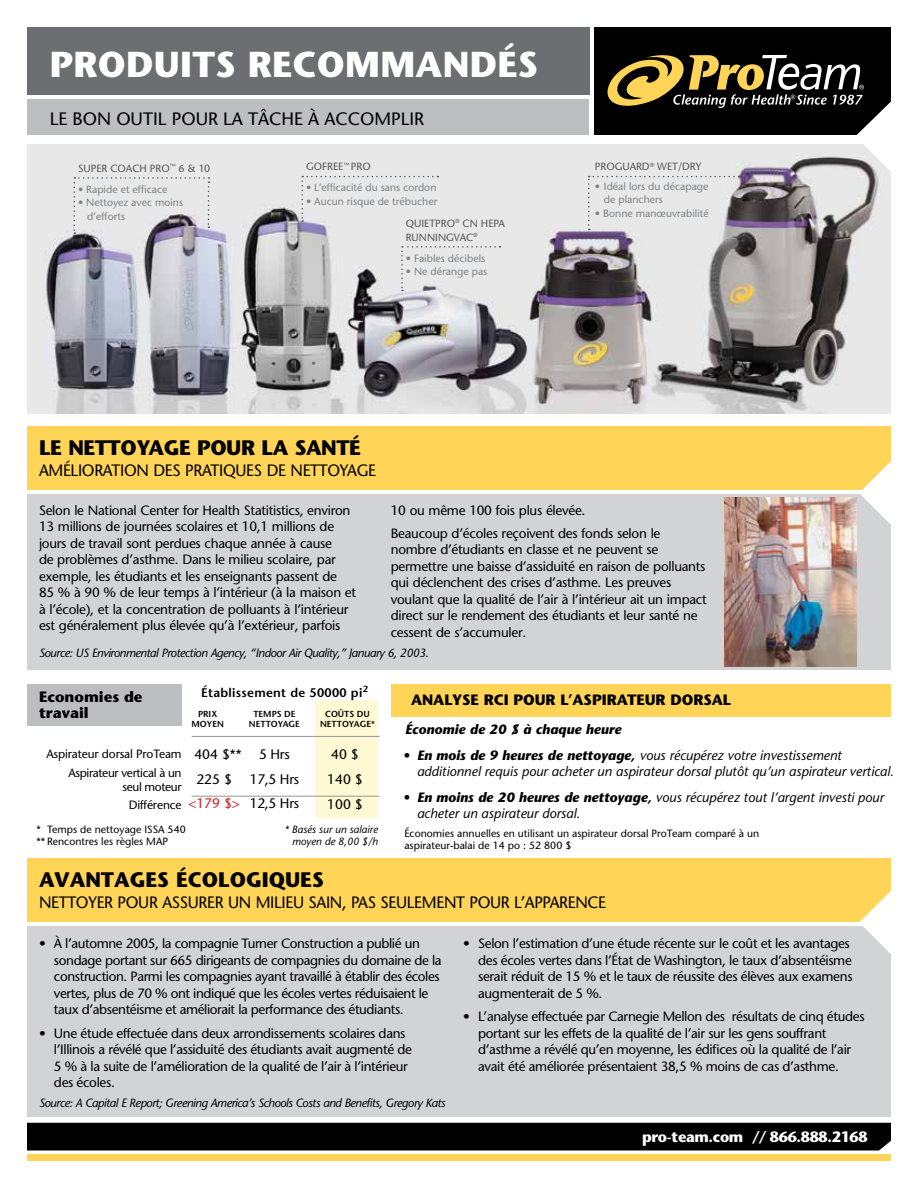
<style>
.page{position:relative;width:918px;height:1188px;background:#fff}
.page>*{position:absolute;margin:0;border:0;box-sizing:border-box;transform-origin:0 0}
.t1{font:700 36px "Stone Sans";letter-spacing:.01em;color:#fff}
.t2{font:700 21px "Stone Sans";letter-spacing:-.02em;color:#000}
.t3{font:18px "Stone Sans";color:#000}
.t4{font:16.5px "Stone Sans";letter-spacing:-.02em;color:#000}
.t5{font:700 15px "Stone Sans";color:#000}
.t6{font:700 15px "Stone Sans";letter-spacing:-.02em;color:#fff}
.t7{font:13.8px/25px "Stone Sans";color:#000}
.t8{font:13.8px "Stone Sans";color:#d2232a}
.t9{font:13.5px/16.5px "Stone Sans";letter-spacing:-.025em;color:#000}
.t10{font:italic 13.5px/16.5px "Stone Sans";color:#000}
.t11{font:italic 700 13.5px "Stone Sans";color:#000}
.t12{font:600 12.45px "Stone Sans";letter-spacing:.025em;color:#000}
.t13{font:italic 12px "Stone Sans";letter-spacing:-.04em;color:#000}
.t14{font:12px/19.5px "Stone Sans";letter-spacing:-.03em;color:#000;text-align:right}
.t15{font:10.5px/13.5px "Stone Sans";color:#808285}
.t16{font:10.5px/12px "Stone Sans";color:#000}
.t17{font:10.5px "Stone Sans";color:#58595b}
.t18{font:italic 10.5px/12px "Stone Sans";color:#000;text-align:right}
.t19{font:600 8.7px/10.5px "Stone Sans";color:#000;text-align:center}
.t20{font:6px "Stone Sans";color:#58595b}
.s1{font-weight:700}
</style>
<div class="page">
<div style="left:392px;top:684px;width:499px;height:33px;background:#ffd457"></div>
<div style="left:27px;top:99px;width:562px;height:36px;background:#bcbec0"></div>
<div style="left:27px;top:27px;width:562px;height:67px;background:#6d6e71"></div>
<div style="left:27px;top:926px;width:864px;height:190px;background:#d1d3d4"></div>
<div style="left:27px;top:858px;width:864px;height:64px;background:#ffd457"></div>
<svg style="left:859px;top:890px;width:32px;height:64px"></svg>
<div style="left:27px;top:1155px;width:864px;height:6px;background:#ffd457"></div>
<div style="left:27px;top:1123px;width:864px;height:28px;background:#000"></div>
<div style="left:27px;top:494px;width:864px;height:175px;background:#d1d3d4"></div>
<div style="left:27px;top:426px;width:864px;height:64px;background:#ffd457"></div>
<svg style="left:860px;top:461px;width:31px;height:64px"></svg>
<div style="left:315px;top:700px;width:63px;height:118px;background:#fffad4"></div>
<div style="left:27px;top:684px;width:155px;height:41px;background:#bcbec0"></div>
<img style="left:724px;top:497px;width:132px;height:169px">
<img style="left:27px;top:144px;width:864px;height:270px">
<div style="left:302px;top:176px;width:136px;height:46px;background:#e8e8e8"></div>
<div style="left:401px;top:246px;width:100px;height:45px;background:#e8e8e8"></div>
<svg style="left:74px;top:177px;width:135px;height:57px;background:#dad9db"></svg>
<svg style="left:588px;top:27px;width:303px;height:203px;background:#797570"></svg>
<hr style="left:192px;top:736px;width:187px;height:1px;background:#939598">
<hr style="left:192px;top:796px;width:187px;height:1px;background:#939598">
<h1 class="t1" style="left:50px;top:43px;width:490px">PRODUITS RECOMMANDÉS</h1>
<h3 class="t3" style="left:50px;top:108px;width:36px">LE BON</h3>
<h3 class="t3" style="left:116px;top:108px;width:11px">OUTIL</h3>
<h3 class="t3" style="left:172px;top:108px;width:13px">POUR</h3>
<h3 class="t3" style="left:223px;top:108px;width:115px">LA TÂCHE À ACCO</h3>
<h3 class="t3" style="left:374px;top:108px;width:26px">MPLIR</h3>
<p class="t17" style="left:78px;top:162px;width:13px">SUPER</p>
<p class="t17" style="left:110px;top:162px;width:9px">COAC</p>
<p class="t17" style="left:140px;top:162px;width:18px">H PRO</p>
<p class="t17" style="left:170px;top:162px;width:42px"><sup>™</sup> 6 &amp; 10</p>
<p class="t15" style="left:78px;top:182px;width:91px">• Rapide et efficace</p>
<p class="t15" style="left:87px;top:196px;width:98px;text-indent:-9px">• N ettoyez avec moins d’efforts</p>
<p class="t17" style="left:306px;top:161px;width:8px">GOFREE</p>
<p class="t17" style="left:343px;top:161px;width:15px"><sup>™</sup> PRO</p>
<p class="t15" style="left:306px;top:181px;width:132px">• L’efficacité du sans cordon</p>
<p class="t15" style="left:306px;top:195px;width:133px">• Aucun risque de trébucher</p>
<p class="t17" style="left:406px;top:217px;width:16px">QUIETPRO</p>
<p class="t17" style="left:455px;top:217px;width:40px"><sup>®</sup> CN HEPA</p>
<p class="t17" style="left:406px;top:231px;width:8px">RUNNINGVAC</p>
<p class="t20" style="left:473px;top:231px;width:6px">®</p>
<p class="t15" style="left:406px;top:251px;width:81px">• Faibles décibels</p>
<p class="t15" style="left:406px;top:265px;width:83px">• Ne dérange pas</p>
<h2 class="t2" style="left:39px;top:435px;width:323px">LE NETTOYAGE POUR LA SANTÉ</h2>
<p class="t4" style="left:39px;top:461px;width:34px">AMÉLIORATION</p>
<p class="t4" style="left:153px;top:461px;width:40px">DE S PRATI</p>
<p class="t4" style="left:223px;top:461px;width:78px">QUES DE NETTO</p>
<p class="t4" style="left:340px;top:461px;width:18px">YAGE</p>
<p class="t17" style="left:595px;top:160px;width:8px">PROGUARD</p>
<p class="t17" style="left:650px;top:160px;width:53px"><sup>®</sup> WET/DRY</p>
<p class="t15" style="left:604px;top:179px;width:106px;text-indent:-9px">• Idéal lors du décapage de planchers</p>
<p class="t15" style="left:595px;top:207px;width:115px">• Bonne manœuvrabilité</p>
<p class="t9" style="left:39px;top:502px;width:319px">Selon le N ational Center for Health Statitistics, environ 13 millions de journées scolaires et 10,1 millions de jours de travail sont perdues chaque année à cause<br>de problèmes d’asthme. Dans le milieu scolaire, par exemple, les étudiants et les enseignants passent de<br>85 % à 90 % de leur temps à l’intérieur (à la maison et à l’école), et la concentration de polluants à l’intérieur est généralement plus élevée qu’à l’extérieur, parfois</p>
<p class="t9" style="left:391px;top:499px;width:271px;line-height:23px">10 ou même 100 fois plus élevée.<br>Beaucoup d’écoles reçoivent des fonds selon le</p>
<p class="t9" style="left:391px;top:541px;width:318px">nombre d’étudiants en classe et ne peuvent se permettre une baisse d’assiduité en raison de polluants qui déclenchent des crises d’asthme. Les preuves voulant que la qualité de l’air à l’intérieur ait un impact direct sur le rendement des étudiants et leur santé ne cessent de s’accumuler.</p>
<p class="t13" style="left:39px;top:646px;width:391px">Source: US Environmental Protection Agency, “Indoor Air Quality,” January 6, 2003.</p>
<p class="t12" style="left:201px;top:685px;width:168px">Établissement de 50000 pi<sup>2</sup></p>
<p class="t5" style="left:39px;top:687px;width:105px">ECONOMIES DE</p>
<p class="t5" style="left:411px;top:691px;width:22px">ANALYSE</p>
<p class="t5" style="left:484px;top:691px;width:42px">RCI POUR</p>
<p class="t5" style="left:560px;top:691px;width:23px">L’ASPIRATEUR</p>
<p class="t5" style="left:670px;top:691px;width:11px">DORSAL</p>
<p class="t5" style="left:39px;top:704px;width:51px">TRAVAIL</p>
<p class="t11" style="left:405px;top:721px;width:218px">Économie de 20 $ à chaque heure</p>
<p class="t10" style="left:417px;top:747px;width:478px;text-indent:-14px"><span class="s1">• En mois de 9 heures de nettoyage,</span> vous récupérez votre investissement additionnel requis pour acheter un aspirateur dorsal plutôt qu’un aspirateur vertical.</p>
<p class="t10" style="left:417px;top:789px;width:468px;text-indent:-14px"><span class="s1">• En moins de 20 heures de nettoyage,</span> vous récupérez tout l’argent investi pour acheter un aspirateur dorsal.</p>
<p class="t19" style="left:192px;top:709px;width:34px">PRIX<br>MOYEN</p>
<p class="t19" style="left:249px;top:709px;width:53px">TEMPS DE<br>NETTOYAGE</p>
<p class="t19" style="left:320px;top:709px;width:56px">COÛTS DU<br>NETTOYAGE*</p>
<p class="t7" style="left:194px;top:742px;width:49px">404 $**<br>225 $</p>
<p class="t8" style="left:188px;top:795px;width:53px">&lt;179 $&gt;</p>
<p class="t14" style="left:46px;top:744px;width:137px">Aspirateur dorsal ProTeam<br>Aspirateur vertical à un</p>
<p class="t14" style="left:122px;top:778px;width:61px;line-height:18px;text-align:center">seul moteur<br>Différence</p>
<p class="t7" style="left:250px;top:742px;width:51px;line-height:24.5px;text-align:center">5 Hrs<br>17,5 Hrs<br>12,5 Hrs</p>
<p class="t7" style="left:327px;top:742px;width:37px">40 $<br>140 $<br>100 $</p>
<p class="t18" style="left:285px;top:823px;width:95px">* Basés sur un salaire moyen de 8,00 $/h</p>
<p class="t16" style="left:37px;top:823px;width:151px;line-height:12.6px">* Temps de nettoyage I SSA 540 ** Rencontres les règles MAP</p>
<p class="t16" style="left:404px;top:828px;width:356px">Économies annuelles en utilisant un aspirateur dorsal ProTeam comparé à un aspirateur-balai de 14 po : 52 800 $</p>
<h2 class="t2" style="left:39px;top:867px;width:31px">AVANTAGES</h2>
<h2 class="t2" style="left:176px;top:867px;width:14px">ÉCOLOGI</h2>
<h2 class="t2" style="left:269px;top:867px;width:30px">QUES</h2>
<p class="t4" style="left:39px;top:893px;width:11px">NETTO</p>
<p class="t4" style="left:88px;top:893px;width:40px">YER POUR</p>
<p class="t4" style="left:162px;top:893px;width:36px">ASSURER</p>
<p class="t4" style="left:228px;top:893px;width:50px">UN MILIEU</p>
<p class="t4" style="left:309px;top:893px;width:89px">SAIN, PAS SEULE</p>
<p class="t4" style="left:422px;top:893px;width:25px">MENT</p>
<p class="t4" style="left:470px;top:893px;width:11px">POUR</p>
<p class="t4" style="left:514px;top:893px;width:21px">L’APPARENCE</p>
<p class="t9" style="left:54px;top:935px;width:389px;text-indent:-15px">• À l’automne 2005, la compagnie Turner Construction a publié un sondage portant sur 665 dirigeants de compagnies du domaine de la construction. Parmi les compagnies ayant travaillé à établir des écoles vertes, plus de 70 % ont indiqué que les écoles vertes réduisaient le taux d’absentéisme et améliorait la performance des étudiants.</p>
<p class="t9" style="left:54px;top:1025px;width:359px;text-indent:-15px">• Une étude effectuée dans deux arrondissements scolaires dans l’I llinois a révélé que l’assiduité des étudiants avait augmenté de 5 % à la suite de l’amélioration de la qualité de l’air à l’intérieur des écoles.</p>
<p class="t9" style="left:478px;top:935px;width:376px;text-indent:-15px">• Selon l’estimation d’une étude récente sur le coût et les avantages des écoles vertes dans l’État de Washington, le taux d’absentéisme serait réduit de 15 % et le taux de réussite des élèves aux examens augmenterait de 5 %.</p>
<p class="t9" style="left:478px;top:1008px;width:388px;text-indent:-15px">• L’analyse effectuée par Carnegie Mellon des résultats de cinq études portant sur les effets de la qualité de l’air sur les gens souffrant d’asthme a révélé qu’en moyenne, les édifices où la qualité de l’air avait été améliorée présentaient 38,5 % moins de cas d’asthme.</p>
<p class="t13" style="left:39px;top:1096px;width:408px">Source: A Capital E Report; Greening America’s Schools Costs and Benefits, Gregory Kats</p>
<p class="t6" style="left:642px;top:1127px;width:227px">PRO-TEAM.COM // 866.888.2168</p>
</div>
